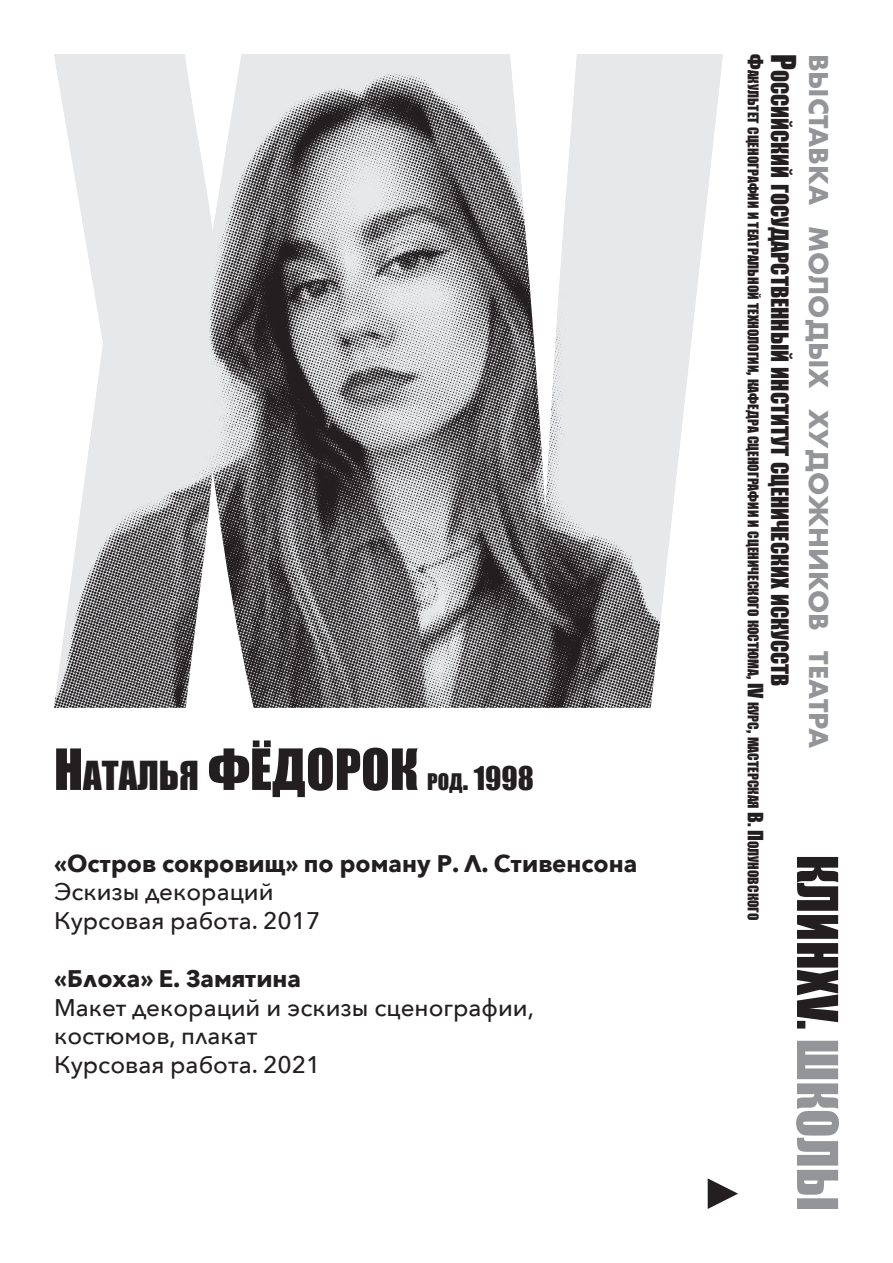
<style>
.page{position:relative;width:893px;height:1263px;background:#fff}
.page>*{position:absolute;margin:0;border:0;box-sizing:border-box;transform-origin:0 0}
.t1{font:52.5px "Impact";color:#231f20}
.t2{font:30px "Impact";color:#231f20}
.t3{font:700 25.2px "Futura";color:#939598}
.t4{font:500 24px/28.8px "Avenir Next";color:#231f20}
.t5{font:700 24px "Avenir Next";color:#231f20}
.t6{font:22.05px "Impact";color:#231f20}
.t7{font:13.65px "Impact";color:#231f20}
.s1{font-size:36.75px}
.s2{font-size:21px}
.s3{font-size:19.5px}
.s4{font-size:31.5px}
</style>
<div class="page">
<svg style="left:796px;top:1041px;width:43px;height:168px"></svg>
<svg style="left:797px;top:857px;width:41px;height:171px"></svg>
<img style="left:54px;top:54px;width:669px;height:654px">
<svg style="left:708px;top:1178px;width:30px;height:31px"></svg>
<h1 class="t1" style="left:54px;top:729px;width:185px">Н<span class="s1">аталья</span> ФЁДОРО</h1>
<h1 class="t1" style="left:390px;top:729px;width:30px">К</h1>
<h2 class="t2" style="left:427px;top:755px;width:108px"><span class="s2">род</span>. 1998</h2>
<h3 class="t5" style="left:54px;top:842px;width:585px">«Остров сокровищ» по роману Р. Л. Стивенсона</h3>
<h3 class="t4" style="left:54px;top:877px;width:268px">Эскизы декораций<br>Курсовая работа. 2017</h3>
<h3 class="t5" style="left:54px;top:957px;width:249px">«Блоха» Е. Замятина</h3>
<h3 class="t4" style="left:54px;top:992px;width:481px">Макет декораций и эскизы сценографии, костюмов, плакат<br>Курсовая работа. 2021</h3>
<p class="t7" style="left:764px;top:54px;width:868px;rotate:90deg"><span class="s3">Ф</span>акультет сценографии и театральной технологии<span class="s3">,</span> кафедра сценографии и сценического костюма<span class="s3">, IV</span> курс<span class="s3">,</span> мастерская <span class="s3">В. П</span>олуновского</p>
<h3 class="t6" style="left:797px;top:54px;width:634px;rotate:90deg"><span class="s4">Р</span>оссийский государственный институт сценических искусств</h3>
<h3 class="t3" style="left:837px;top:54px;width:696px;rotate:90deg">выставка молодых художников театра</h3>
</div>
